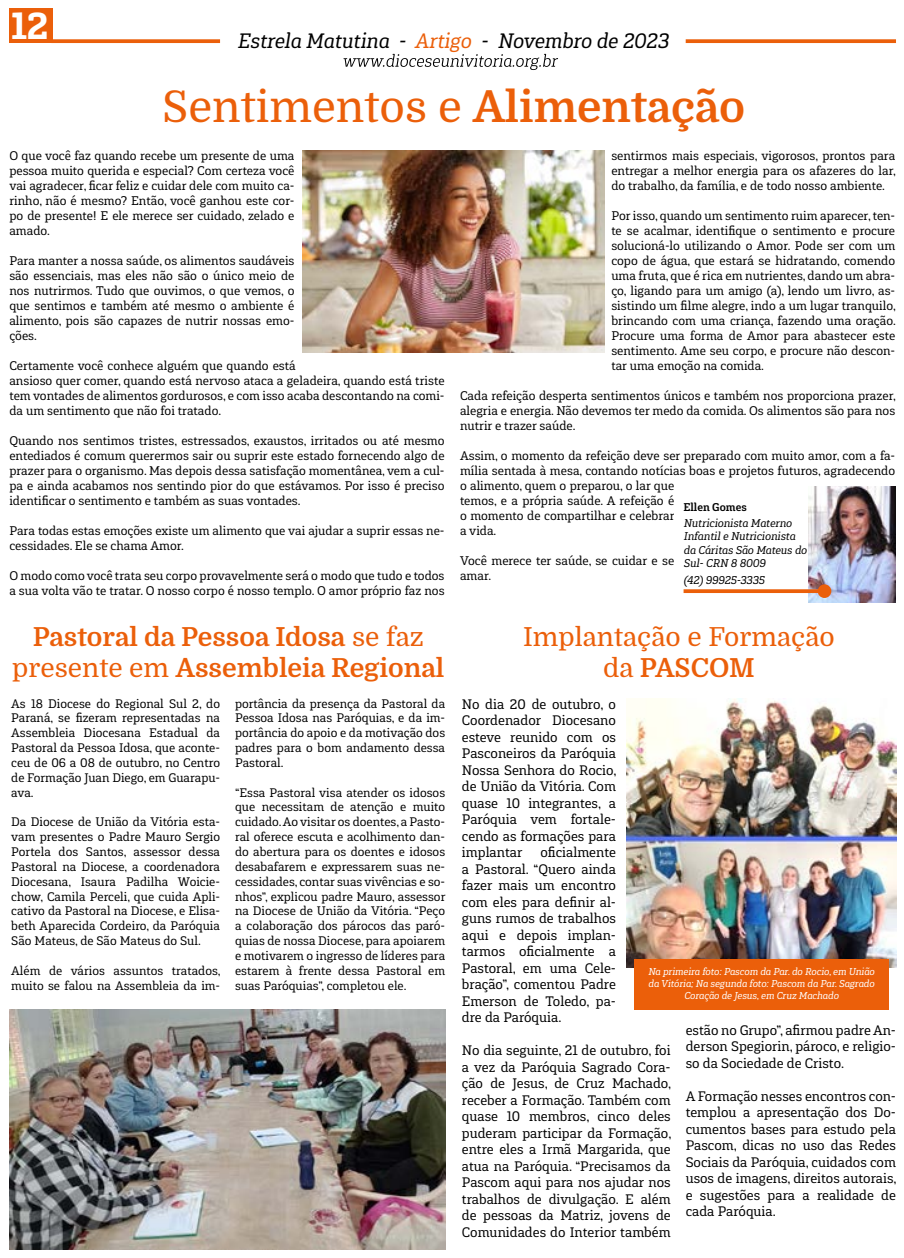
<style>
.page{position:relative;width:904px;height:1258px;background:#fff}
.page>*{position:absolute;margin:0;border:0;box-sizing:border-box;transform-origin:0 0}
.t1{font:43.75px "Domine";color:#eb5f0a}
.t2{font:900 37.5px "Gaspo Slab";color:#fff}
.t3{font:700 26.25px/31.5px "Domine";color:#eb5f0a;text-align:center}
.t4{font:26.25px/31.5px "Domine";color:#eb5f0a;text-align:center}
.t5{font:italic 20.75px "Gaspo Slab";color:#000}
.t6{font:13.75px/16.5px "Gaspo Slab";color:#000;text-align:justify}
.t7{font:12.5px/15px "Gaspo Slab";color:#000;text-align:justify}
.t8{font:12.38px/14.9px "Gaspo Slab";color:#000;text-align:justify}
.t9{font:italic 11.25px/13.5px "Gaspo Slab";color:#000}
.t10{font:700 11.25px "Gaspo Slab";color:#000}
.t11{font:italic 10px/12px "Gaspo Slab";color:#fff;text-align:center}
.s1{color:#eb5f0a}
.s2{font-weight:700}
.s3{font-weight:400}
</style>
<div class="page">
<svg style="left:343px;top:54px;width:215px;height:16px"></svg>
<div style="left:10px;top:9px;width:43px;height:34px;background:#eb5f0a"></div>
<svg style="left:53px;top:39px;width:167px;height:4px"></svg>
<svg style="left:685px;top:39px;width:211px;height:4px"></svg>
<img style="left:808px;top:486px;width:87px;height:116px">
<svg style="left:683px;top:589px;width:134px;height:4px"></svg>
<div style="left:817px;top:584px;width:14px;height:14px;background:#eb5f0a;border-radius:50%"></div>
<img style="left:302px;top:151px;width:303px;height:201px">
<img style="left:10px;top:1010px;width:435px;height:239px">
<img style="left:626px;top:698px;width:270px;height:269px">
<div style="left:634px;top:959px;width:254px;height:51px;background:#eb5f0a"></div>
<h2 class="t2" style="left:11px;top:1px;width:39px">12</h2>
<h3 class="t5" style="left:237px;top:27px;width:433px">Estrela Matutina - <span class="s1">Artigo</span> - Novembro de 2023</h3>
<h1 class="t1" style="left:162px;top:83px;width:584px">Sentimentos e <span class="s2">Alimentação</span></h1>
<p class="t7" style="left:9px;top:148px;width:287px">O que você faz quando recebe um presente de uma pessoa muito querida e especial? Com certeza você vai agradecer, ficar feliz e cuidar dele com muito ca&shy;rinho, não é mesmo? Então, você ganhou este cor&shy;po de presente! E ele merece ser cuidado, zelado e amado.</p>
<p class="t7" style="left:9px;top:253px;width:287px">Para manter a nossa saúde, os alimentos saudáveis são essenciais, mas eles não são o único meio de nos nutrirmos. Tudo que ouvimos, o que vemos, o que sentimos e também até mesmo o ambiente é alimento, pois são capazes de nutrir nossas emo&shy;ções.</p>
<p class="t7" style="left:9px;top:358px;width:437px;text-align:left">Certamente você conhece alguém que quando está<br>ansioso quer comer, quando está nervoso ataca a geladeira, quando está triste tem vontades de alimentos gordurosos, e com isso acaba descontando na comi&shy;da um sentimento que não foi tratado.</p>
<p class="t7" style="left:9px;top:433px;width:437px">Quando nos sentimos tristes, estressados, exaustos, irritados ou até mesmo entediados é comum querermos sair ou suprir este estado fornecendo algo de prazer para o organismo. Mas depois dessa satisfação momentânea, vem a cul&shy;pa e ainda acabamos nos sentindo pior do que estávamos. Por isso é preciso identificar o sentimento e também as suas vontades.</p>
<p class="t7" style="left:9px;top:523px;width:437px">Para todas estas emoções existe um alimento que vai ajudar a suprir essas ne&shy;cessidades. Ele se chama Amor.</p>
<p class="t7" style="left:9px;top:568px;width:437px">O modo como você trata seu corpo provavelmente será o modo que tudo e todos a sua volta vão te tratar. O nosso corpo é nosso templo. O amor próprio faz nos</p>
<p class="t7" style="left:611px;top:148px;width:286px">sentirmos mais especiais, vigorosos, prontos para entregar a melhor energia para os afazeres do lar, do trabalho, da família, e de todo nosso ambiente.</p>
<p class="t7" style="left:611px;top:208px;width:286px">Por isso, quando um sentimento ruim aparecer, ten&shy;te se acalmar, identifique o sentimento e procure solucioná-lo utilizando o Amor. Pode ser com um copo de água, que estará se hidratando, comendo uma fruta, que é rica em nutrientes, dando um abra&shy;ço, ligando para um amigo (a), lendo um livro, as&shy;sistindo um filme alegre, indo a um lugar tranquilo, brincando com uma criança, fazendo uma oração.<br>Procure uma forma de Amor para abastecer este sentimento. Ame seu corpo, e procure não descon&shy;tar uma emoção na comida.</p>
<p class="t7" style="left:460px;top:388px;width:437px">Cada refeição desperta sentimentos únicos e também nos proporciona prazer, alegria e energia. Não devemos ter medo da comida. Os alimentos são para nos nutrir e trazer saúde.</p>
<p class="t7" style="left:460px;top:448px;width:437px;text-align:left">Assim, o momento da refeição deve ser preparado com muito amor, com a fa&shy;mília sentada à mesa, contando notícias boas e projetos futuros, agradecendo o alimento, quem o preparou, o lar que<br>temos, e a própria saúde. A refeição é<br>o momento de compartilhar e celebrar<br>a vida.</p>
<p class="t7" style="left:460px;top:553px;width:216px">Você merece ter saúde, se cuidar e se amar.</p>
<p class="t10" style="left:683px;top:499px;width:65px">Ellen Gomes</p>
<p class="t9" style="left:683px;top:516px;width:125px">Nutricionista Materno<br>Infantil e Nutricionista da Cáritas São Mateus do<br>Sul- CRN 8 8009</p>
<p class="t9" style="left:683px;top:573px;width:83px">(42) 99925-3335</p>
<h3 class="t3" style="left:12px;top:621px;width:433px">Pastoral da Pessoa Idosa <span class="s3">se faz presente em</span> Assembleia Regional</h3>
<h3 class="t4" style="left:523px;top:621px;width:313px">Implantação e Formação da <span class="s2">PASCOM</span></h3>
<p class="t8" style="left:11px;top:696px;width:210px">As 18 Diocese do Regional Sul 2, do Paraná, se fizeram representadas na Assembleia Diocesana Estadual da Pastoral da Pessoa Idosa, que aconte&shy;ceu de 06 a 08 de outubro, no Centro de Formação Juan Diego, em Guarapu&shy;ava.</p>
<p class="t8" style="left:11px;top:814px;width:210px">Da Diocese de União da Vitória esta&shy;vam presentes o Padre Mauro Sergio Portela dos Santos, assessor dessa Pastoral na Diocese, a coordenadora Diocesana, Isaura Padilha Woicie&shy;chow, Camila Perceli, que cuida Apli&shy;cativo da Pastoral na Diocese, e Elisa&shy;beth Aparecida Cordeiro, da Paróquia São Mateus, de São Mateus do Sul.</p>
<p class="t8" style="left:11px;top:963px;width:211px">Além de vários assuntos tratados, muito se falou na Assembleia da im-</p>
<p class="t8" style="left:235px;top:696px;width:212px">portância da presença da Pastoral da Pessoa Idosa nas Paróquias, e da im&shy;portância do apoio e da motivação dos padres para o bom andamento dessa Pastoral.</p>
<p class="t8" style="left:235px;top:785px;width:212px">“Essa Pastoral visa atender os idosos que necessitam de atenção e muito cuidado. Ao visitar os doentes, a Pasto&shy;ral oferece escuta e acolhimento dan&shy;do abertura para os doentes e idosos desabafarem e expressarem suas ne&shy;cessidades, contar suas vivências e so&shy;nhos”, explicou padre Mauro, assessor na Diocese de União da Vitória. “Peço a colaboração dos párocos das paró&shy;quias de nossa Diocese, para apoiarem e motivarem o ingresso de líderes para estarem à frente dessa Pastoral em suas Paróquias”, completou ele.</p>
<p class="t6" style="left:462px;top:695px;width:156px">No dia 20 de outubro, o Coordenador Diocesano esteve reunido com os Pasconeiros da Paróquia Nossa Senhora do Rocio, de União da Vitória. Com quase 10 integrantes, a Paróquia vem fortale&shy;cendo as formações para implantar</p>
<p class="t6" style="left:462px;top:844px;width:156px;text-indent:78px">oficialmente a Pastoral. “Quero ainda fazer mais um encontro com eles para definir al&shy;guns rumos de trabalhos aqui e depois implan&shy;tarmos oficialmente a Pastoral, em uma Cele&shy;bração”, comentou Padre Emerson de Toledo, pa&shy;dre da Paróquia.</p>
<p class="t6" style="left:462px;top:1042px;width:211px">No dia seguinte, 21 de outubro, foi a vez da Paróquia Sagrado Cora&shy;ção de Jesus, de Cruz Machado, receber a Formação. Também com quase 10 membros, cinco deles puderam participar da Formação, entre eles a Irmã Margarida, que atua na Paróquia. “Precisamos da Pascom aqui para nos ajudar nos trabalhos de divulgação. E além de pessoas da Matriz, jovens de Comunidades do Interior também</p>
<p class="t11" style="left:648px;top:965px;width:228px">Na primeira foto: Pascom da Par. do Rocio, em União da Vitória; Na segunda foto: Pascom da Par. Sagrado<br>Coração de Jesus, em Cruz Machado</p>
<p class="t6" style="left:685px;top:1021px;width:212px">estão no Grupo”, afirmou padre An&shy;derson Spegiorin, pároco, e religio&shy;so da Sociedade de Cristo.</p>
<p class="t6" style="left:685px;top:1087px;width:212px">A Formação nesses encontros con&shy;templou a apresentação dos Do&shy;cumentos bases para estudo pela Pascom, dicas no uso das Redes Sociais da Paróquia, cuidados com usos de imagens, direitos autorais, e sugestões para a realidade de cada Paróquia.</p>
</div>
